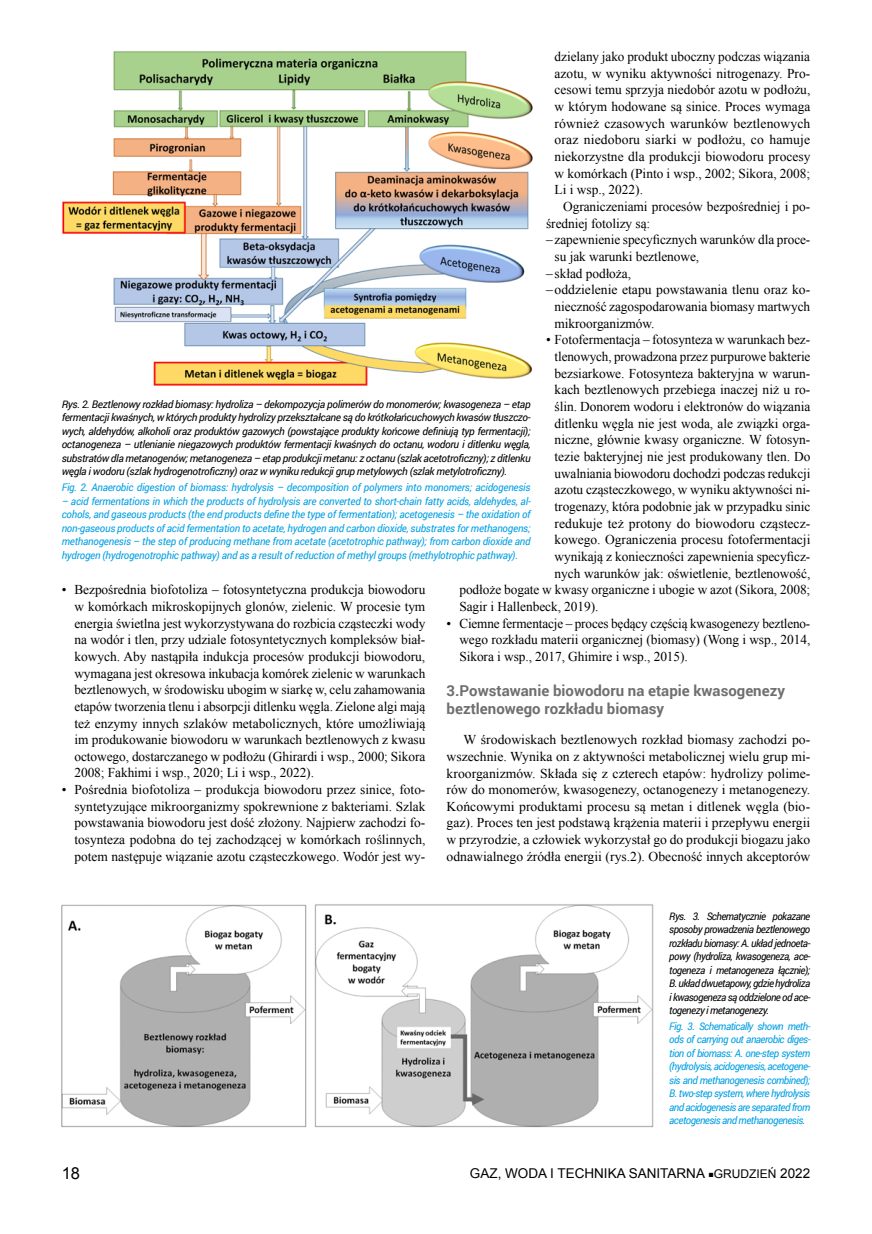
<style>
.page{position:relative;width:872px;height:1234px;background:#fff}
.page>*{position:absolute;margin:0;border:0;box-sizing:border-box;transform-origin:0 0}
.t1{font:16.5px "Arial";color:#000}
.t2{font:700 15px/18px "Roboto";color:#706f6f}
.t3{font:13.5px/16.6px "Times New Roman";letter-spacing:-.005em;color:#000;text-align:justify}
.t4{font:13.5px "Arial";color:#000}
.t5{font:italic 10.5px/13.5px "Roboto";letter-spacing:-.02em;color:#009fe3;text-align:justify}
.t6{font:italic 10.5px/13.5px "Roboto";letter-spacing:-.045em;color:#000;text-align:justify}
.t7{font:italic 10.5px/13.5px "Roboto";letter-spacing:-.02em;color:#009fe3;text-align:justify;scale:.96 1}
.t8{font:italic 10.5px/13.5px "Roboto";letter-spacing:-.045em;color:#000;text-align:justify;scale:.96 1}
.s1{font-size:9px}
.s2{font-size:12px}
</style>
<div class="page">
<img style="left:62px;top:51px;width:471px;height:335px">
<img style="left:61px;top:904px;width:593px;height:224px">
<p class="t6" style="left:62px;top:397px;width:470px">Rys. 2. Beztlenowy rozkład biomasy: hydroliza – dekompozycja polimerów do monomerów; kwasogeneza – etap fermentacji kwaśnych, w których produkty hydrolizy przekształcane są do krótkołańcuchowych kwasów tłuszczo&shy;wych, aldehydów, alkoholi oraz produktów gazowych (powstające produkty końcowe definiują typ fermentacji); octanogeneza – utlenianie niegazowych produktów fermentacji kwaśnych do octanu, wodoru i ditlenku węgla, substratów dla metanogenów; metanogeneza – etap produkcji metanu: z octanu (szlak acetotroficzny); z ditlenku węgla i wodoru (szlak hydrogenotroficzny) oraz w wyniku redukcji grup metylowych (szlak metylotroficzny).</p>
<p class="t5" style="left:62px;top:480px;width:470px">Fig. 2. Anaerobic digestion of biomass: hydrolysis – decomposition of polymers into monomers; acidogenesis</p>
<p class="t5" style="left:62px;top:493px;width:470px">– acid fermentations in which the products of hydrolysis are converted to short-chain fatty acids, aldehydes, al&shy;cohols, and gaseous products (the end products define the type of fermentation); acetogenesis – the oxidation of non-gaseous products of acid fermentation to acetate, hydrogen and carbon dioxide, substrates for methanogens; methanogenesis – the step of producing methane from acetate (acetotrophic pathway); from carbon dioxide and hydrogen (hydrogenotrophic pathway) and as a result of reduction of methyl groups (methylotrophic pathway).</p>
<p class="t3" style="left:554px;top:48px;width:257px">dzielany jako produkt uboczny podczas wiązania azotu, w wyniku aktywności nitrogenazy. Pro&shy;cesowi temu sprzyja niedobór azotu w podłożu, w którym hodowane są sinice. Proces wymaga również czasowych warunków beztlenowych oraz niedoboru siarki w podłożu, co hamuje niekorzystne dla produkcji biowodoru procesy w komórkach (Pinto i wsp., 2002; Sikora, 2008; Li i wsp., 2022).</p>
<p class="t3" style="left:546px;top:198px;width:266px;text-indent:17px">Ograniczeniami procesów bezpośredniej i po&shy;średniej fotolizy są:</p>
<p class="t3" style="left:554px;top:231px;width:257px;text-indent:-9px">– zapewnienie specyficznych warunków dla proce&shy;su jak warunki beztlenowe,</p>
<p class="t3" style="left:546px;top:264px;width:86px">– skład podłoża,</p>
<p class="t3" style="left:546px;top:281px;width:266px">–oddzielenie etapu powstawania tlenu oraz ko-</p>
<p class="t3" style="left:554px;top:298px;width:257px">nieczność zagospodarowania biomasy martwych</p>
<p class="t3" style="left:554px;top:314px;width:101px">mikroorganizmów.</p>
<p class="t3" style="left:554px;top:331px;width:257px;text-indent:-9px">• Fotofermentacja – fotosynteza w warunkach bez&shy;tlenowych, prowadzona przez purpurowe bakterie bezsiarkowe. Fotosynteza bakteryjna w warun&shy;kach beztlenowych przebiega inaczej niż u ro&shy;ślin. Donorem wodoru i elektronów do wiązania ditlenku węgla nie jest woda, ale związki orga&shy;niczne, głównie kwasy organiczne. W fotosyn&shy;tezie bakteryjnej nie jest produkowany tlen. Do uwalniania biowodoru dochodzi podczas redukcji azotu cząsteczkowego, w wyniku aktywności ni&shy;trogenazy, która podobnie jak w przypadku sinic redukuje też protony do biowodoru cząstecz&shy;kowego. Ograniczenia procesu fotofermentacji wynikają z konieczności zapewnienia specyficz&shy;nych warunków jak: oświetlenie, beztlenowość,</p>
<p class="t3" style="left:74px;top:581px;width:352px;text-indent:-13px">• Bezpośrednia biofotoliza – fotosyntetyczna produkcja biowodoru w komórkach mikroskopijnych glonów, zielenic. W procesie tym energia świetlna jest wykorzystywana do rozbicia cząsteczki wody na wodór i tlen, przy udziale fotosyntetycznych kompleksów biał&shy;kowych. Aby nastąpiła indukcja procesów produkcji biowodoru, wymagana jest okresowa inkubacja komórek zielenic w warunkach beztlenowych, w środowisku ubogim w siarkę w, celu zahamowania etapów tworzenia tlenu i absorpcji ditlenku węgla. Zielone algi mają też enzymy innych szlaków metabolicznych, które umożliwiają im produkowanie biowodoru w warunkach beztlenowych z kwasu octowego, dostarczanego w podłożu (Ghirardi i wsp., 2000; Sikora 2008; Fakhimi i wsp., 2020; Li i wsp., 2022).</p>
<p class="t3" style="left:74px;top:781px;width:352px;text-indent:-13px">• Pośrednia biofotoliza – produkcja biowodoru przez sinice, foto&shy;syntetyzujące mikroorganizmy spokrewnione z bakteriami. Szlak powstawania biowodoru jest dość złożony. Najpierw zachodzi fo&shy;tosynteza podobna do tej zachodzącej w komórkach roślinnych, potem następuje wiązanie azotu cząsteczkowego. Wodór jest wy-</p>
<p class="t3" style="left:459px;top:581px;width:352px">podłoże bogate w kwasy organiczne i ubogie w azot (Sikora, 2008;<br>Sagir i Hallenbeck, 2019).</p>
<p class="t3" style="left:459px;top:614px;width:352px;text-indent:-13px">• Ciemne fermentacje – proces będący częścią kwasogenezy beztleno&shy;wego rozkładu materii organicznej (biomasy) (Wong i wsp., 2014, Sikora i wsp., 2017, Ghimire i wsp., 2015).</p>
<p class="t2" style="left:446px;top:680px;width:340px">3.Powstawanie biowodoru na etapie kwasogenezy beztlenowego rozkładu biomasy</p>
<p class="t3" style="left:446px;top:731px;width:365px;text-indent:17px">W środowiskach beztlenowych rozkład biomasy zachodzi po&shy;wszechnie. Wynika on z aktywności metabolicznej wielu grup mi&shy;kroorganizmów. Składa się z czterech etapów: hydrolizy polime&shy;rów do monomerów, kwasogenezy, octanogenezy i metanogenezy.<br>Końcowymi produktami procesu są metan i ditlenek węgla (bio&shy;gaz). Proces ten jest podstawą krążenia materii i przepływu energii w przyrodzie, a człowiek wykorzystał go do produkcji biogazu jako odnawialnego źródła energii (rys.2). Obecność innych akceptorów</p>
<p class="t8" style="left:669px;top:908px;width:148px">Rys. 3. Schematycznie pokazane sposoby prowadzenia beztlenowego rozkładu biomasy: A. układ jednoeta&shy;powy (hydroliza, kwasogeneza, ace&shy;togeneza i metanogeneza łącznie); B. układ dwuetapowy, gdzie hydroliza i kwasogeneza są oddzielone od ace&shy;togenezy i metanogenezy.</p>
<p class="t7" style="left:669px;top:1018px;width:148px">Fig. 3. Schematically shown meth&shy;ods of carrying out anaerobic diges&shy;tion of biomass: A. one-step system (hydrolysis, acidogenesis, acetogene&shy;sis and methanogenesis combined); B. two-step system, where hydrolysis and acidogenesis are separated from acetogenesis and methanogenesis.</p>
<p class="t1" style="left:62px;top:1161px;width:20px">18</p>
<p class="t4" style="left:470px;top:1164px;width:342px">GAZ, WODA I TECHNIKA SANITARNA <span class="s1">■</span><span class="s2">GRUDZIEŃ</span> 2022</p>
</div>
